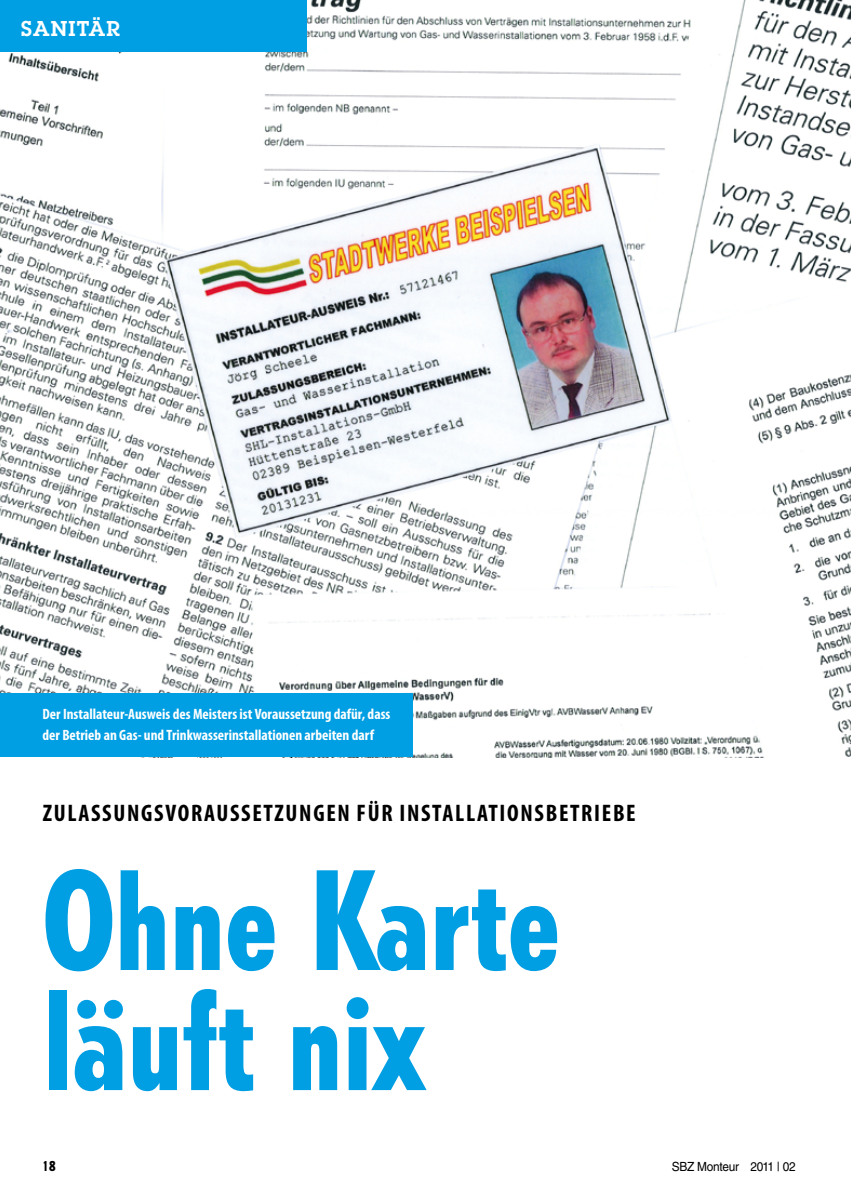
<style>
.page{position:relative;width:851px;height:1204px;background:#fff}
.page>*{position:absolute;margin:0;border:0;box-sizing:border-box;transform-origin:0 0}
.t1{font:800 condensed 135px/120px "Tempo Std";color:#009ee3}
.t2{font:700 condensed 24px "Myriad Pro";letter-spacing:.07em;color:#000}
.t3{font:600 21px "Lubalin Graph Std";letter-spacing:.05em;color:#fff}
.t4{font:700 condensed 15px/21px "Myriad Pro";color:#fff}
.t5{font:800 condensed 13.5px "Tempo Std";color:#000}
.t6{font:12.6px "Helvetica LT Std";letter-spacing:-.02em;color:#000;scale:.94 1}
</style>
<div class="page">
<img style="left:0;top:0;width:850px;height:757px">
<div style="left:0;top:0;width:306px;height:51px;background:#009ee3"></div>
<div style="left:0;top:693px;width:412px;height:64px;background:#009ee3"></div>
<h3 class="t3" style="left:21px;top:15px;width:100px">SANITÄR</h3>
<p class="t4" style="left:43px;top:702px;width:349px">Der Installateur-Ausweis des Meisters ist Voraussetzung dafür, dass der Betrieb an Gas- und Trinkwasserinstallationen arbeiten darf</p>
<h2 class="t2" style="left:43px;top:798px;width:594px">Zulassungsvoraussetzungen für Installationsbetriebe</h2>
<h1 class="t1" style="left:43px;top:859px;width:519px">Ohne Karte läuft nix</h1>
<p class="t5" style="left:43px;top:1157px;width:14px">18</p>
<p class="t6" style="left:671px;top:1158px;width:133px">SBZ Monteur 2011 | 02</p>
</div>
